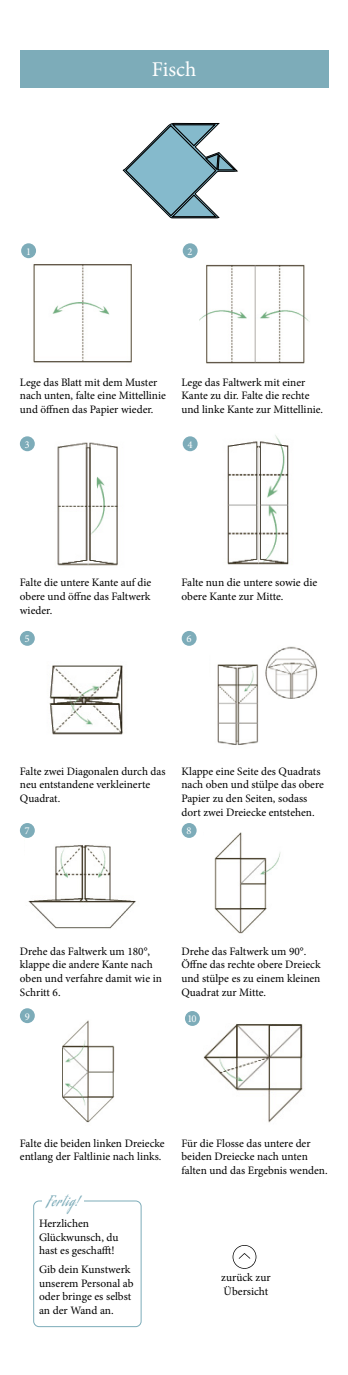
<style>
.page{position:relative;width:348px;height:1375px;background:#fff}
.page>*{position:absolute;margin:0;border:0;box-sizing:border-box;transform-origin:0 0}
.t1{font:21px "Minion Pro";color:#fff}
.t2{font:14px "Aguafina Script";letter-spacing:.075em;color:#7dacb9}
.t3{font:11.38px/13.7px "Minion Pro";color:#000}
.t4{font:10.5px "Minion Pro";color:#fff}
</style>
<div class="page">
<img style="left:194px;top:1018px;width:109px;height:105px">
<img style="left:62px;top:1020px;width:53px;height:103px">
<div style="left:27px;top:1015px;width:46px;height:14px;background:#fff"></div>
<img style="left:214px;top:832px;width:67px;height:102px">
<img style="left:24px;top:832px;width:112px;height:97px">
<div style="left:20px;top:50px;width:307px;height:37px;background:#7dacb9"></div>
<svg style="left:123px;top:123px;width:114px;height:95px"></svg>
<img style="left:27px;top:258px;width:105px;height:105px">
<div style="left:21px;top:243px;width:15px;height:15px;background:#7dacb9;border-radius:50%"></div>
<div style="left:20px;top:436px;width:15px;height:15px;background:#7dacb9;border-radius:50%"></div>
<div style="left:182px;top:243px;width:15px;height:15px;background:#7dacb9;border-radius:50%"></div>
<div style="left:182px;top:436px;width:15px;height:15px;background:#7dacb9;border-radius:50%"></div>
<div style="left:20px;top:631px;width:15px;height:14px;background:#7dacb9;border-radius:50%"></div>
<div style="left:181px;top:631px;width:15px;height:14px;background:#7dacb9;border-radius:50%"></div>
<div style="left:20px;top:822px;width:15px;height:15px;background:#7dacb9;border-radius:50%"></div>
<div style="left:181px;top:822px;width:15px;height:15px;background:#7dacb9;border-radius:50%"></div>
<img style="left:57px;top:442px;width:61px;height:124px">
<img style="left:227px;top:435px;width:62px;height:130px">
<img style="left:49px;top:665px;width:74px;height:70px">
<img style="left:217px;top:646px;width:101px;height:99px">
<div style="left:20px;top:1008px;width:15px;height:14px;background:#7dacb9;border-radius:50%"></div>
<div style="left:185px;top:1010px;width:14px;height:15px;background:#7dacb9;border-radius:50%"></div>
<div style="left:33px;top:1200px;width:108px;height:126px;border:1px solid #7dacb9;border-radius:5px"></div>
<div style="left:42px;top:1192px;width:42px;height:20px;background:#fff"></div>
<img style="left:199px;top:264px;width:111px;height:100px">
<div style="left:197px;top:258px;width:6px;height:7px;background:#fff"></div>
<svg style="left:232px;top:1245px;width:25px;height:24px"></svg>
<p class="t4" style="left:27px;top:244px;width:5px">1</p>
<h1 class="t1" style="left:151px;top:55px;width:46px">Fisch</h1>
<p class="t4" style="left:187px;top:244px;width:6px">2</p>
<p class="t3" style="left:20px;top:375px;width:147px">Lege das Blatt mit dem Muster nach unten, falte eine Mittellinie und öffnen das Papier wieder.</p>
<p class="t3" style="left:181px;top:375px;width:143px">Lege das Faltwerk mit einer<br>Kante zu dir. Falte die rechte und linke Kante zur Mittellinie.</p>
<p class="t4" style="left:25px;top:437px;width:6px">3</p>
<p class="t4" style="left:187px;top:437px;width:7px">4</p>
<p class="t3" style="left:20px;top:575px;width:133px;text-align:justify">Falte die untere Kante auf die obere und öffne das Faltwerk wieder.</p>
<p class="t3" style="left:181px;top:575px;width:137px">Falte nun die untere sowie die obere Kante zur Mitte.</p>
<p class="t4" style="left:25px;top:631px;width:6px">5</p>
<p class="t4" style="left:186px;top:631px;width:7px">6</p>
<p class="t3" style="left:20px;top:764px;width:147px">Falte zwei Diagonalen durch das neu entstandene verkleinerte<br>Quadrat.</p>
<p class="t3" style="left:181px;top:764px;width:144px">Klappe eine Seite des Quadrats nach oben und stülpe das obere<br>Papier zu den Seiten, sodass dort zwei Dreiecke entstehen.</p>
<p class="t4" style="left:25px;top:823px;width:6px">7</p>
<p class="t4" style="left:186px;top:823px;width:6px">8</p>
<p class="t3" style="left:20px;top:944px;width:143px">Drehe das Faltwerk um 180°, klappe die andere Kante nach oben und verfahre damit wie in<br>Schritt 6.</p>
<p class="t3" style="left:181px;top:944px;width:140px">Drehe das Faltwerk um 90°.<br>Öffne das rechte obere Dreieck und stülpe es zu einem kleinen<br>Quadrat zur Mitte.</p>
<p class="t4" style="left:25px;top:1008px;width:7px">9</p>
<p class="t4" style="left:188px;top:1011px;width:10px">10</p>
<p class="t3" style="left:20px;top:1135px;width:146px">Falte die beiden linken Dreiecke entlang der Faltlinie nach links.</p>
<p class="t3" style="left:181px;top:1135px;width:147px">Für die Flosse das untere der beiden Dreiecke nach unten falten und das Ergebnis wenden.</p>
<p class="t2" style="left:47px;top:1192px;width:33px">Fertig!</p>
<p class="t3" style="left:39px;top:1216px;width:81px">Herzlichen<br>Glückwunsch, du hast es geschafft!</p>
<p class="t3" style="left:39px;top:1262px;width:96px">Gib dein Kunstwerk unserem Personal ab oder bringe es selbst an der Wand an.</p>
<p class="t3" style="left:221px;top:1270px;width:51px">zurück zur<br>Übersicht</p>
</div>
